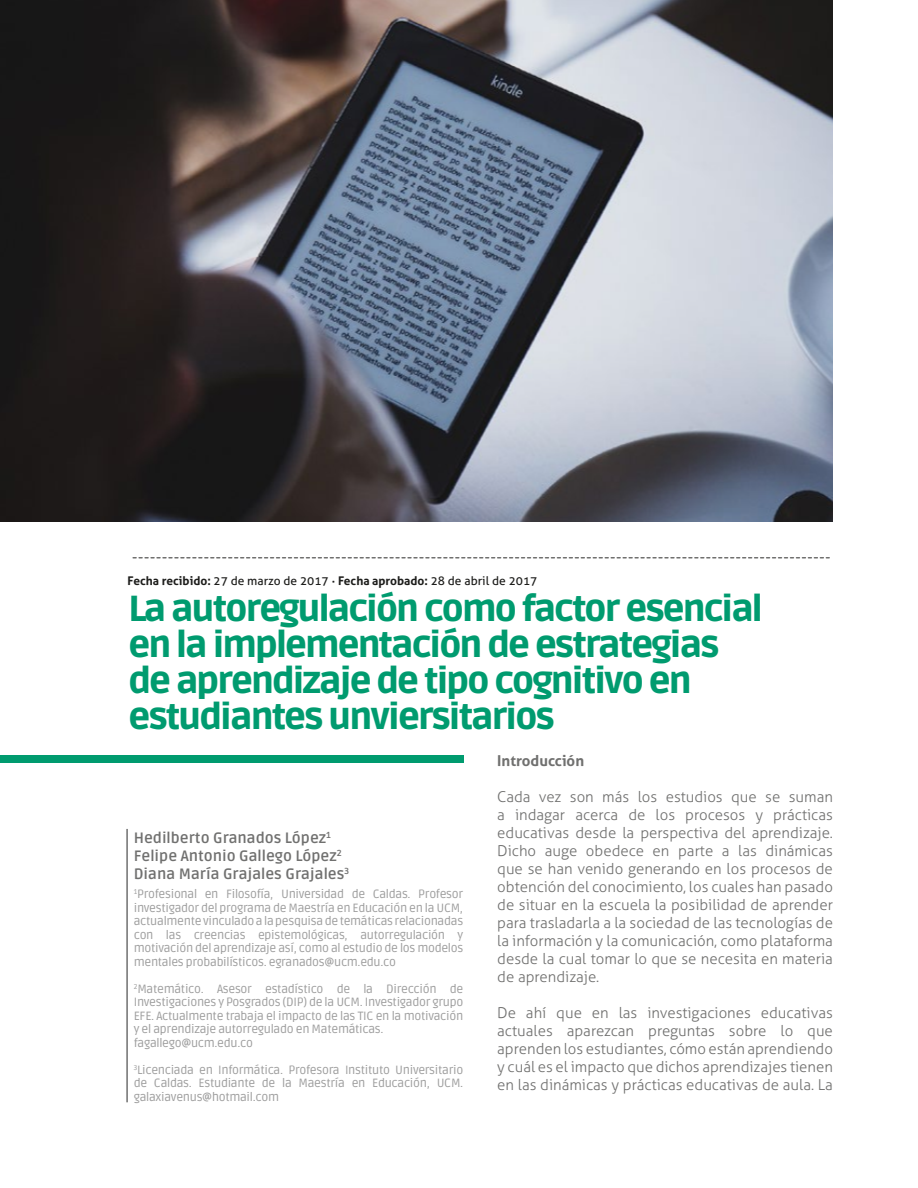
<style>
.page{position:relative;width:918px;height:1188px;background:#fff}
.page>*{position:absolute;margin:0;border:0;box-sizing:border-box;transform-origin:0 0}
.t1{font:900 36px/36px "Ruda";letter-spacing:-.05em;color:#009b6f}
.t2{font:300 15px/18px "Aller";color:#70706f;text-align:justify}
.t3{font:700 15px/18px "Ruda";color:#70706f}
.t4{font:700 15px "Aller";color:#70706f}
.t5{font:12px/13.5px "Ruda";letter-spacing:-.025em;color:#9d9d9d;text-align:justify}
.t6{font:12px "Aller";color:#1d1d1b}
.s1{font-weight:700}
</style>
<div class="page">
<svg style="left:133px;top:557px;width:696px;height:2px"></svg>
<hr style="left:126px;top:829px;width:2px;height:273px;background:#70706f">
<div style="left:0;top:755px;width:464px;height:8px;background:#009b6f"></div>
<img style="left:0;top:0;width:833px;height:522px">
<p class="t6" style="left:128px;top:573px;width:411px"><span class="s1">Fecha recibido:</span> 27 de marzo de 2017 <span class="s1">· Fecha aprobado:</span> 28 de abril de 2017</p>
<h1 class="t1" style="left:128px;top:592px;width:636px">La autoregulación como factor esencial en la implementación de estrategias de aprendizaje de tipo cognitivo en estudiantes unviersitarios</h1>
<p class="t3" style="left:134px;top:829px;width:217px">Hedilberto Granados López<sup>1<br></sup>Felipe Antonio Gallego López<sup>2<br></sup>Diana María Grajales Grajales<sup>3</sup></p>
<p class="t5" style="left:134px;top:888px;width:331px"><sup>1</sup>Profesional en Filosofía, Universidad de Caldas. Profesor investigador del programa de Maestría en Educación en la UCM, actualmente vinculado a la pesquisa de temáticas relacionadas con las creencias epistemológicas, autorregulación y motivación del aprendizaje así, como al estudio de los modelos mentales probabilísticos. egranados@ucm.edu.co</p>
<p class="t5" style="left:134px;top:982px;width:331px;text-align:left"><sup>2</sup>Matemático. Asesor estadístico de la Dirección de Investigaciones y Posgrados (DIP) de la UCM. Investigador grupo EFE. Actualmente trabaja el impacto de las TIC en la motivación y el aprendizaje autorregulado en Matemáticas. fagallego@ucm.edu.co</p>
<p class="t5" style="left:134px;top:1063px;width:331px"><sup>3</sup>Licenciada en Informática. Profesora Instituto Universitario de Caldas. Estudiante de la Maestría en Educación, UCM. galaxiavenus@hotmail.com</p>
<p class="t4" style="left:497px;top:752px;width:88px">Introducción</p>
<p class="t2" style="left:497px;top:788px;width:337px">Cada vez son más los estudios que se suman a indagar acerca de los procesos y prácticas educativas desde la perspectiva del aprendizaje.<br>Dicho auge obedece en parte a las dinámicas que se han venido generando en los procesos de obtención del conocimiento, los cuales han pasado de situar en la escuela la posibilidad de aprender para trasladarla a la sociedad de las tecnologías de la información y la comunicación, como plataforma desde la cual tomar lo que se necesita en materia de aprendizaje.</p>
<p class="t2" style="left:497px;top:1004px;width:337px">De ahí que en las investigaciones educativas actuales aparezcan preguntas sobre lo que aprenden los estudiantes, cómo están aprendiendo y cuál es el impacto que dichos aprendizajes tienen en las dinámicas y prácticas educativas de aula. La</p>
</div>
